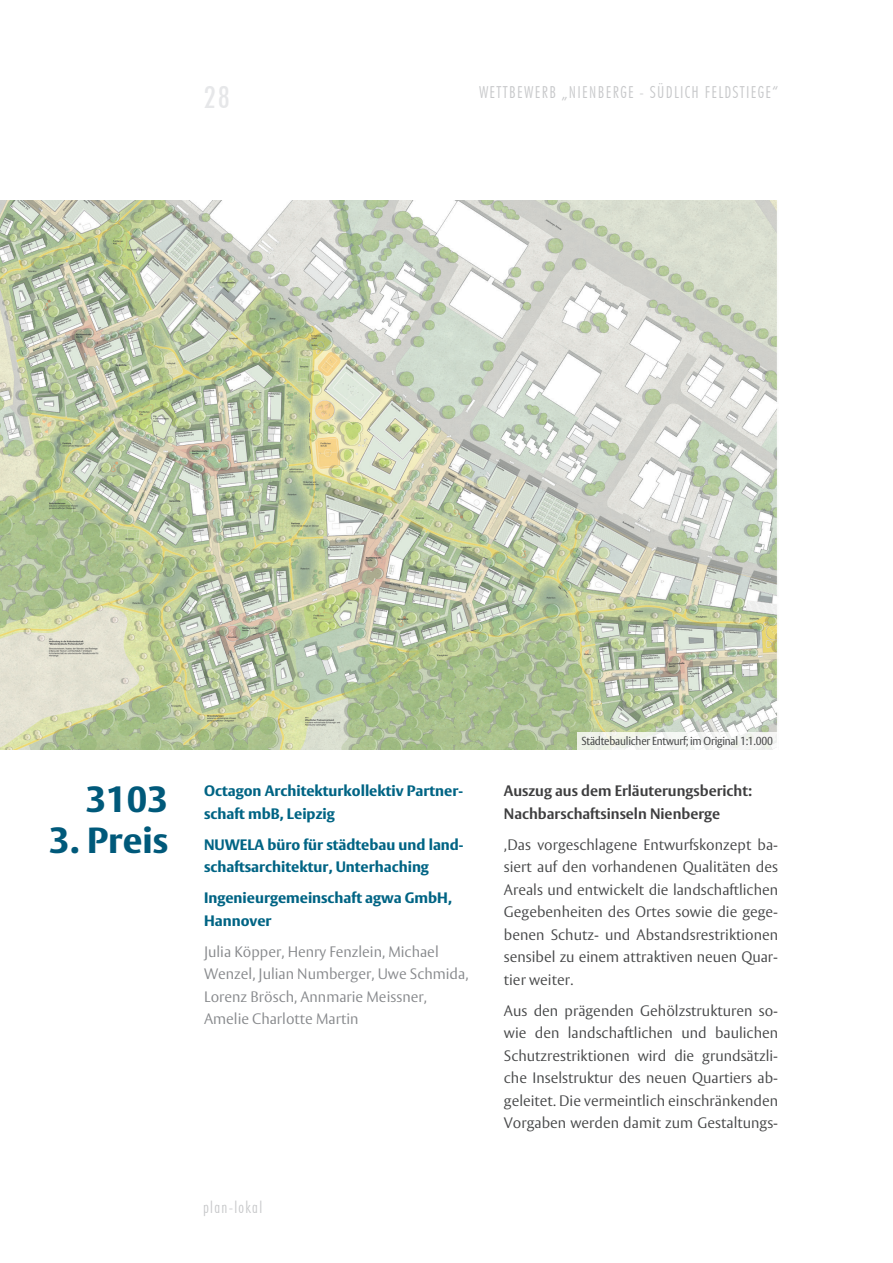
<style>
.page{position:relative;width:893px;height:1263px;background:#fff}
.page>*{position:absolute;margin:0;border:0;box-sizing:border-box;transform-origin:0 0}
.Tarnzahl_Platzierung{font:800 36px "Vesta Pro";color:#00597a}
.t1{font:500 condensed 30px "Futura BT";color:#e6e7e9}
.t2{font:300 condensed 16.5px "Futura BT";letter-spacing:.08em;color:#c7c8ca}
.Fließtext{font:300 15px/22.5px "Vesta Pro";color:#464748;text-align:justify}
.H2_Büros{font:800 15px/22.5px "Vesta Pro";color:#006484}
.Verfasser{font:300 15px/22.5px "Vesta Pro";color:#87898c}
.Fließtext_fett{font:700 15px/22.5px "Vesta Pro";color:#3e3e3f}
.t3{font:11.55px "Vesta Pro";letter-spacing:-.02em;color:#464748;scale:.91 1}
</style>
<div class="page">
<img style="left:0;top:201px;width:778px;height:548px">
<div style="left:577px;top:732px;width:201px;height:17px;background:linear-gradient(to right,#f1f4ec,#f7f7f7)"></div>
<h2 class="t1" style="left:204px;top:79px;width:27px">28</h2>
<p class="t2" style="left:479px;top:82px;width:301px">WETTBEWERB „NIENBERGE - SÜDLICH FELDSTIEGE“</p>
<p class="t3" style="left:581px;top:734px;width:212px">Städtebaulicher Entwurf; im Original 1:1.000</p>
<h2 class="H2_Büros" style="left:204px;top:779px;width:260px">Octagon Architekturkollektiv Partner&shy;schaft mbB, Leipzig</h2>
<h2 class="H2_Büros" style="left:204px;top:833px;width:261px">NUWELA büro für städtebau und land&shy;schaftsarchitektur, Unterhaching</h2>
<h2 class="H2_Büros" style="left:204px;top:886px;width:250px">Ingenieurgemeinschaft agwa GmbH,<br>Hannover</h2>
<p class="Verfasser" style="left:204px;top:940px;width:266px">Julia Köpper, Henry Fenzlein, Michael Wenzel, Julian Numberger, Uwe Schmida, Lorenz Brösch, Annmarie Meissner, Amelie Charlotte Martin</p>
<h1 class="Tarnzahl_Platzierung" style="left:86px;top:777px;width:84px">3103</h1>
<p class="Fließtext_fett" style="left:504px;top:779px;width:250px">Auszug aus dem Erläuterungsbericht:<br>Nachbarschaftsinseln Nienberge</p>
<p class="Fließtext" style="left:504px;top:833px;width:276px">‚Das vorgeschlagene Entwurfskonzept ba&shy;siert auf den vorhandenen Qualitäten des Areals und entwickelt die landschaftlichen Gegebenheiten des Ortes sowie die gege&shy;benen Schutz- und Abstandsrestriktionen sensibel zu einem attraktiven neuen Quar&shy;tier weiter.</p>
<p class="Fließtext" style="left:504px;top:999px;width:276px">Aus den prägenden Gehölzstrukturen so&shy;wie den landschaftlichen und baulichen Schutzrestriktionen wird die grundsätzli&shy;che Inselstruktur des neuen Quartiers ab&shy;geleitet. Die vermeintlich einschränkenden Vorgaben werden damit zum Gestaltungs-</p>
<h1 class="Tarnzahl_Platzierung" style="left:49px;top:817px;width:120px">3. Preis</h1>
<p class="t2" style="left:203px;top:1197px;width:61px">plan-lokal</p>
</div>
